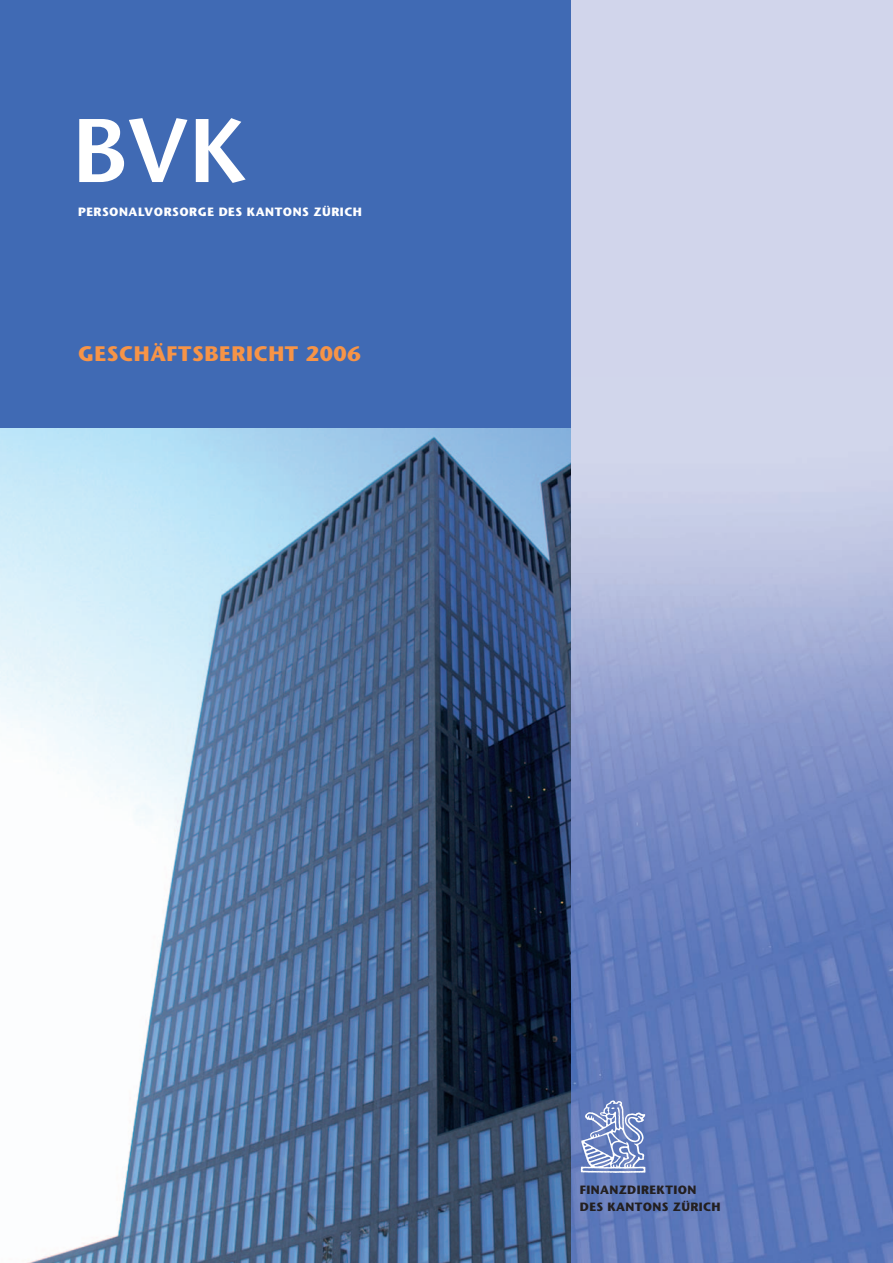
<style>
.page{position:relative;width:893px;height:1263px;background:#fff}
.page>*{position:absolute;margin:0;border:0;box-sizing:border-box;transform-origin:0 0}
.t1{font:600 90px "Stone Sans";color:#fff}
.t2{font:700 21px "Stone Sans";letter-spacing:.03em;color:#f79447}
.t3{font:700 12px "Stone Sans";letter-spacing:.045em;color:#fff}
.t4{font:700 12px/17px "Stone Sans";letter-spacing:.03em;color:#231f20}
</style>
<div class="page">
<div style="left:0;top:0;width:571px;height:1263px;background:#406ab4"></div>
<img style="left:0;top:429px;width:571px;height:834px">
<div style="left:571px;top:0;width:322px;height:1263px;background:#d1d5eb"></div>
<img style="left:571px;top:504px;width:322px;height:759px">
<img style="left:580px;top:1099px;width:69px;height:74px">
<p class="t1" style="left:72px;top:115px;width:176px">BVK</p>
<p class="t3" style="left:78px;top:207px;width:285px">PERSONALVORSORGE DES KANTONS ZÜRICH</p>
<p class="t2" style="left:78px;top:345px;width:284px">GESCHÄFTSBERICHT 2006</p>
<p class="t4" style="left:580px;top:1182px;width:142px">FINANZDIREKTION<br>DES KANTONS ZÜRICH</p>
</div>
